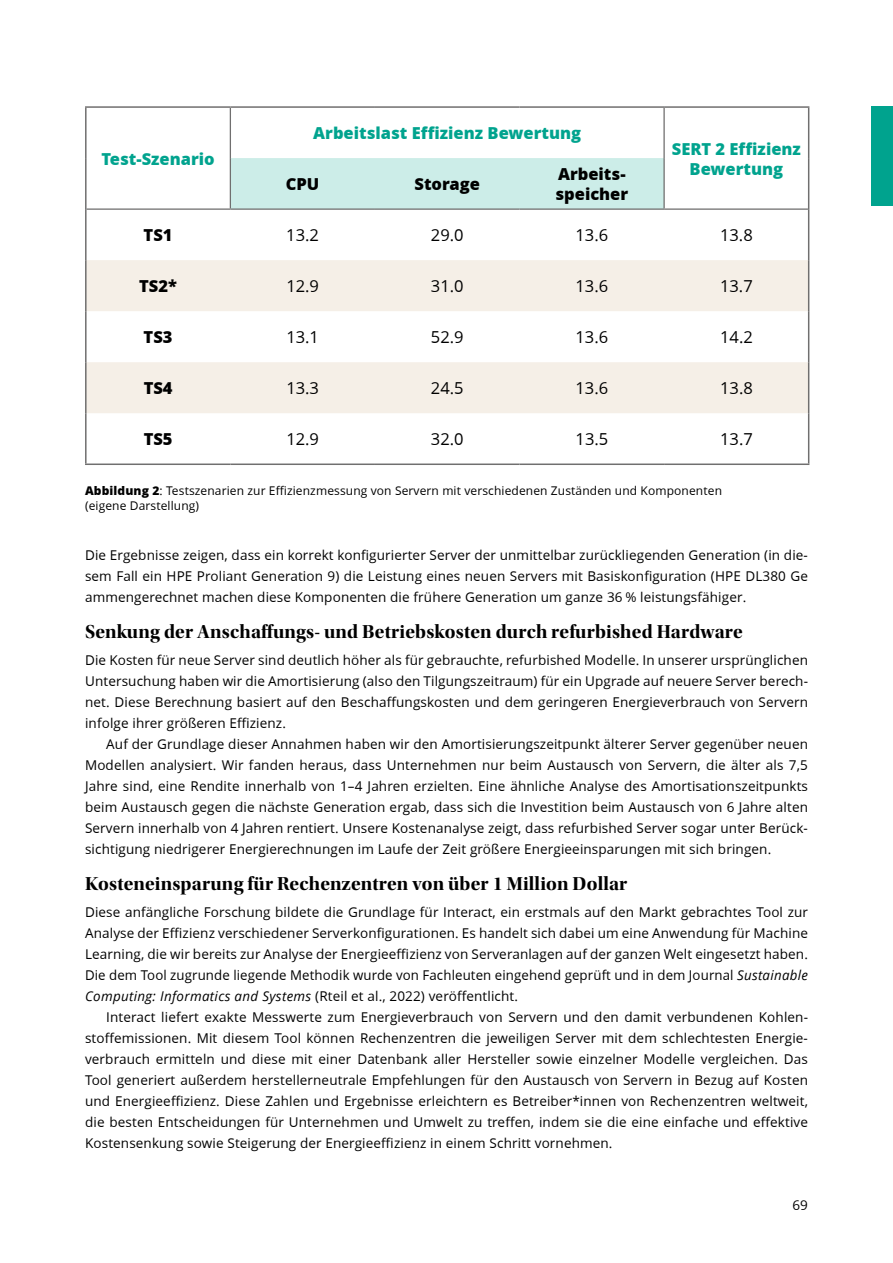
<style>
.page{position:relative;width:893px;height:1263px;background:#fff}
.page>*{position:absolute;margin:0;border:0;box-sizing:border-box;transform-origin:0 0}
.t1{font:19.5px "Utopia Std Bold Disp";letter-spacing:.01em;color:#000}
.t2{font:16.5px "Open Sans";color:#000}
.t3{font:800 16.5px/19.8px "Open Sans";color:#00a38e;text-align:center}
.t4{font:800 16.5px/19.8px "Open Sans";color:#000}
.t5{font:13.5px/21px "Open Sans";letter-spacing:.01em;color:#000;text-align:justify}
.t6{font:12px/15px "Open Sans";letter-spacing:.01em;color:#000}
.s1{font-weight:800}
.s2{font-style:italic}
</style>
<div class="page">
<div style="left:872px;top:106px;width:21px;height:100px;background:#00a38e"></div>
<div style="left:231px;top:158px;width:432px;height:50px;background:#ccede8"></div>
<svg style="left:87px;top:260px;width:721px;height:153px;fill:#f5efe7"></svg>
<hr style="left:85px;top:106px;width:145px;height:2px;background:#706f6f">
<hr style="left:85px;top:108px;width:2px;height:50px;background:#706f6f">
<hr style="left:85px;top:158px;width:2px;height:51px;background:#706f6f">
<hr style="left:230px;top:106px;width:145px;height:2px;background:#706f6f">
<hr style="left:375px;top:106px;width:144px;height:2px;background:#706f6f">
<hr style="left:519px;top:106px;width:145px;height:2px;background:#706f6f">
<hr style="left:664px;top:106px;width:145px;height:2px;background:#706f6f">
<hr style="left:808px;top:108px;width:1px;height:50px;background:#706f6f">
<hr style="left:808px;top:158px;width:1px;height:51px;background:#706f6f">
<hr style="left:85px;top:209px;width:2px;height:51px;background:#706f6f">
<hr style="left:808px;top:209px;width:1px;height:51px;background:#706f6f">
<hr style="left:85px;top:260px;width:2px;height:51px;background:#706f6f">
<hr style="left:808px;top:260px;width:1px;height:51px;background:#706f6f">
<hr style="left:85px;top:311px;width:2px;height:51px;background:#706f6f">
<hr style="left:808px;top:311px;width:1px;height:51px;background:#706f6f">
<hr style="left:85px;top:362px;width:2px;height:51px;background:#706f6f">
<hr style="left:808px;top:362px;width:1px;height:51px;background:#706f6f">
<hr style="left:85px;top:413px;width:2px;height:50px;background:#706f6f">
<hr style="left:808px;top:413px;width:1px;height:50px;background:#706f6f">
<hr style="left:85px;top:463px;width:145px;height:2px;background:#706f6f">
<hr style="left:230px;top:463px;width:145px;height:2px;background:#706f6f">
<hr style="left:375px;top:463px;width:144px;height:2px;background:#706f6f">
<hr style="left:519px;top:463px;width:145px;height:2px;background:#706f6f">
<hr style="left:664px;top:463px;width:145px;height:2px;background:#706f6f">
<hr style="left:87px;top:208px;width:143px;height:2px;background:#706f6f">
<hr style="left:664px;top:208px;width:144px;height:2px;background:#706f6f">
<hr style="left:230px;top:208px;width:145px;height:2px;background:#706f6f">
<hr style="left:375px;top:208px;width:144px;height:2px;background:#706f6f">
<hr style="left:519px;top:208px;width:145px;height:2px;background:#706f6f">
<hr style="left:230px;top:108px;width:1px;height:50px;background:#706f6f">
<hr style="left:230px;top:158px;width:1px;height:50px;background:#706f6f">
<hr style="left:663px;top:108px;width:2px;height:50px;background:#706f6f">
<hr style="left:663px;top:158px;width:2px;height:50px;background:#706f6f">
<p class="t3" style="left:101px;top:149px;width:115px">Test-Szenario</p>
<p class="t3" style="left:313px;top:124px;width:269px">Arbeitslast Effizienz Bewertung</p>
<p class="t4" style="left:286px;top:175px;width:35px">CPU</p>
<p class="t4" style="left:414px;top:175px;width:67px">Storage</p>
<p class="t4" style="left:555px;top:165px;width:74px">Arbeits&shy;speicher</p>
<p class="t3" style="left:672px;top:139px;width:131px">SERT 2 Effizienz<br>Bewertung</p>
<p class="t4" style="left:144px;top:226px;width:30px">TS1</p>
<p class="t2" style="left:286px;top:226px;width:34px">13.2</p>
<p class="t2" style="left:431px;top:226px;width:34px">29.0</p>
<p class="t2" style="left:575px;top:226px;width:34px">13.6</p>
<p class="t2" style="left:720px;top:226px;width:34px">13.8</p>
<p class="t4" style="left:139px;top:277px;width:39px">TS2*</p>
<p class="t2" style="left:286px;top:277px;width:34px">12.9</p>
<p class="t2" style="left:431px;top:277px;width:34px">31.0</p>
<p class="t2" style="left:575px;top:277px;width:34px">13.6</p>
<p class="t2" style="left:720px;top:277px;width:34px">13.7</p>
<p class="t4" style="left:144px;top:328px;width:30px">TS3</p>
<p class="t2" style="left:286px;top:328px;width:34px">13.1</p>
<p class="t2" style="left:431px;top:328px;width:34px">52.9</p>
<p class="t2" style="left:575px;top:328px;width:34px">13.6</p>
<p class="t2" style="left:720px;top:328px;width:34px">14.2</p>
<p class="t4" style="left:144px;top:379px;width:30px">TS4</p>
<p class="t2" style="left:286px;top:379px;width:34px">13.3</p>
<p class="t2" style="left:431px;top:379px;width:34px">24.5</p>
<p class="t2" style="left:575px;top:379px;width:34px">13.6</p>
<p class="t2" style="left:720px;top:379px;width:34px">13.8</p>
<p class="t4" style="left:144px;top:430px;width:30px">TS5</p>
<p class="t2" style="left:286px;top:430px;width:34px">12.9</p>
<p class="t2" style="left:431px;top:430px;width:34px">32.0</p>
<p class="t2" style="left:576px;top:430px;width:34px">13.5</p>
<p class="t2" style="left:720px;top:430px;width:34px">13.7</p>
<p class="t6" style="left:85px;top:483px;width:638px"><span class="s1">Abbildung 2</span>: Testszenarien zur Effizienzmessung von Servern mit verschiedenen Zuständen und Komponenten (eigene Darstellung)</p>
<p class="t5" style="left:85px;top:544px;width:724px">Die Ergebnisse zeigen, dass ein korrekt konfigurierter Server der unmittelbar zurückliegenden Generation (in die&shy;sem Fall ein HPE Proliant Generation 9) die Leistung eines neuen Servers mit Basiskonfiguration (HPE DL380 Ge ammengerechnet machen diese Komponenten die frühere Generation um ganze 36 % leistungsfähiger.</p>
<h1 class="t1" style="left:85px;top:620px;width:659px">Senkung der Anschaffungs- und Betriebskosten durch refurbished Hardware</h1>
<p class="t5" style="left:85px;top:649px;width:724px">Die Kosten für neue Server sind deutlich höher als für gebrauchte, refurbished Modelle. In unserer ursprünglichen Untersuchung haben wir die Amortisierung (also den Tilgungszeitraum) für ein Upgrade auf neuere Server berech&shy;net. Diese Berechnung basiert auf den Beschaffungskosten und dem geringeren Energieverbrauch von Servern infolge ihrer größeren Effizienz.</p>
<p class="t5" style="left:85px;top:733px;width:724px;text-indent:21px">Auf der Grundlage dieser Annahmen haben wir den Amortisierungszeitpunkt älterer Server gegenüber neuen Modellen analysiert. Wir fanden heraus, dass Unternehmen nur beim Austausch von Servern, die älter als 7,5<br>Jahre sind, eine Rendite innerhalb von 1–4 Jahren erzielten. Eine ähnliche Analyse des Amortisationszeitpunkts beim Austausch gegen die nächste Generation ergab, dass sich die Investition beim Austausch von 6 Jahre alten Servern innerhalb von 4 Jahren rentiert. Unsere Kostenanalyse zeigt, dass refurbished Server sogar unter Berück&shy;sichtigung niedrigerer Energierechnungen im Laufe der Zeit größere Energieeinsparungen mit sich bringen.</p>
<h1 class="t1" style="left:85px;top:872px;width:544px">Kosteneinsparung für Rechenzentren von über 1 Million Dollar</h1>
<p class="t5" style="left:85px;top:901px;width:724px">Diese anfängliche Forschung bildete die Grundlage für Interact, ein erstmals auf den Markt gebrachtes Tool zur Analyse der Effizienz verschiedener Serverkonfigurationen. Es handelt sich dabei um eine Anwendung für Machine Learning, die wir bereits zur Analyse der Energieeffizienz von Serveranlagen auf der ganzen Welt eingesetzt haben.<br>Die dem Tool zugrunde liegende Methodik wurde von Fachleuten eingehend geprüft und in dem Journal <span class="s2">Sustainable Computing: Informatics and Systems</span> (Rteil et al., 2022) veröffentlicht.</p>
<p class="t5" style="left:85px;top:1006px;width:724px;text-indent:21px">Interact liefert exakte Messwerte zum Energieverbrauch von Servern und den damit verbundenen Kohlen&shy;stoffemissionen. Mit diesem Tool können Rechenzentren die jeweiligen Server mit dem schlechtesten Energie&shy;verbrauch ermitteln und diese mit einer Datenbank aller Hersteller sowie einzelner Modelle vergleichen. Das Tool generiert außerdem herstellerneutrale Empfehlungen für den Austausch von Servern in Bezug auf Kosten und Energieeffizienz. Diese Zahlen und Ergebnisse erleichtern es Betreiber*innen von Rechenzentren weltweit, die besten Entscheidungen für Unternehmen und Umwelt zu treffen, indem sie die eine einfache und effektive Kostensenkung sowie Steigerung der Energieeffizienz in einem Schritt vornehmen.</p>
<p class="t5" style="left:792px;top:1195px;width:17px">69</p>
</div>
